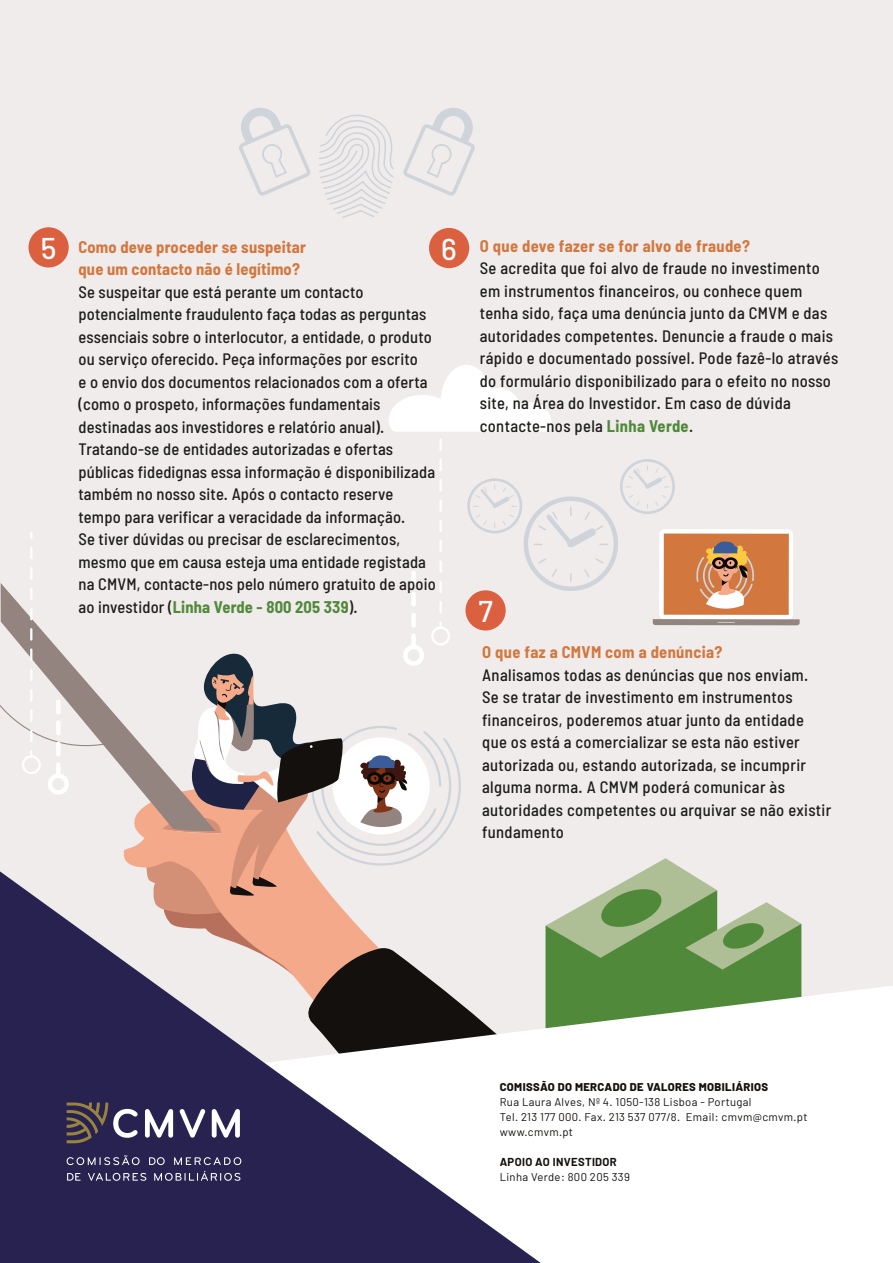
<style>
.page{position:relative;width:893px;height:1263px;background:#fff}
.page>*{position:absolute;margin:0;border:0;box-sizing:border-box;transform-origin:0 0}
.t1{font:500 30px "Barlow";color:#fff}
.t2{font:500 semi-condensed 16.5px/22.5px "Barlow";letter-spacing:.01em;color:#1d1d1b}
.t3{font:700 semi-condensed 16.5px/22.5px "Barlow";letter-spacing:.01em;color:#d2783f}
.t4{font:11.25px/15px "Barlow";letter-spacing:.03em;color:#13100d}
.t5{font:800 11.25px "Barlow";letter-spacing:.03em;color:#13100d}
.t6{font:700 11.25px "Barlow";letter-spacing:.03em;color:#13100d}
.s1{font-weight:700;color:#51893a}
</style>
<div class="page">
<div style="left:1px;top:0;width:892px;height:1065px;background:#f0ecec"></div>
<svg style="left:653px;top:529px;width:147px;height:96px;background:#d49c78"></svg>
<svg style="left:440px;top:439px;width:2px;height:12px"></svg>
<svg style="left:440px;top:459px;width:2px;height:12px"></svg>
<svg style="left:440px;top:479px;width:2px;height:12px"></svg>
<svg style="left:440px;top:500px;width:2px;height:12px"></svg>
<svg style="left:440px;top:520px;width:2px;height:12px"></svg>
<svg style="left:440px;top:540px;width:2px;height:12px"></svg>
<svg style="left:545px;top:858px;width:256px;height:127px"></svg>
<svg style="left:545px;top:947px;width:29px;height:38px"></svg>
<svg style="left:1px;top:583px;width:143px;height:249px"></svg>
<svg style="left:534px;top:508px;width:73px;height:73px"></svg>
<div style="left:524px;top:496px;width:94px;height:95px;border:4px solid #ced4d9;border-radius:50%"></div>
<svg style="left:467px;top:478px;width:55px;height:55px"></svg>
<svg style="left:620px;top:459px;width:55px;height:55px"></svg>
<svg style="left:389px;top:365px;width:163px;height:67px"></svg>
<svg style="left:239px;top:108px;width:72px;height:88px"></svg>
<svg style="left:403px;top:108px;width:72px;height:88px"></svg>
<svg style="left:144px;top:561px;width:317px;height:310px"></svg>
<svg style="left:319px;top:114px;width:75px;height:104px"></svg>
<svg style="left:30px;top:532px;width:2px;height:7px"></svg>
<svg style="left:30px;top:547px;width:2px;height:12px"></svg>
<svg style="left:30px;top:567px;width:2px;height:13px"></svg>
<svg style="left:30px;top:587px;width:2px;height:13px"></svg>
<svg style="left:30px;top:608px;width:2px;height:12px"></svg>
<svg style="left:30px;top:628px;width:2px;height:13px"></svg>
<svg style="left:30px;top:648px;width:2px;height:13px"></svg>
<svg style="left:30px;top:669px;width:2px;height:12px"></svg>
<svg style="left:0;top:689px;width:110px;height:106px"></svg>
<div style="left:465px;top:590px;width:41px;height:40px;background:#db603f;border-radius:50%"></div>
<div style="left:29px;top:227px;width:40px;height:40px;background:#db603f;border-radius:50%"></div>
<div style="left:429px;top:228px;width:40px;height:40px;background:#db603f;border-radius:50%"></div>
<svg style="left:541px;top:985px;width:352px;height:80px;background:#d3e0cd"></svg>
<svg style="left:0;top:871px;width:541px;height:392px;fill:#27224f"></svg>
<svg style="left:145px;top:1109px;width:28px;height:28px"></svg>
<svg style="left:180px;top:1109px;width:25px;height:28px"></svg>
<svg style="left:212px;top:1109px;width:28px;height:28px"></svg>
<svg style="left:67px;top:1155px;width:73px;height:10px"></svg>
<svg style="left:149px;top:1157px;width:16px;height:8px"></svg>
<svg style="left:174px;top:1157px;width:67px;height:8px"></svg>
<svg style="left:67px;top:1173px;width:14px;height:8px"></svg>
<svg style="left:88px;top:1173px;width:58px;height:8px"></svg>
<svg style="left:154px;top:1171px;width:86px;height:10px"></svg>
<svg style="left:67px;top:1102px;width:71px;height:41px;background:#534c5d"></svg>
<h1 class="t1" style="left:41px;top:229px;width:17px">5</h1>
<p class="t3" style="left:480px;top:234px;width:272px">O que deve fazer se for alvo de fraude?</p>
<p class="t2" style="left:480px;top:257px;width:360px">Se acredita que foi alvo de fraude no investimento em instrumentos financeiros, ou conhece quem tenha sido, faça uma denúncia junto da CMVM e das autoridades competentes. Denuncie a fraude o mais rápido e documentado possível. Pode fazê-lo através do formulário disponibilizado para o efeito no nosso site, na Área do Investidor. Em caso de dúvida contacte-nos pela <span class="s1">Linha Verde</span>.</p>
<h1 class="t1" style="left:441px;top:230px;width:17px">6</h1>
<p class="t3" style="left:78px;top:235px;width:229px">Como deve proceder se suspeitar que um contacto não é legítimo?</p>
<p class="t2" style="left:78px;top:280px;width:359px">Se suspeitar que está perante um contacto potencialmente fraudulento faça todas as perguntas essenciais sobre o interlocutor, a entidade, o produto ou serviço oferecido. Peça informações por escrito<br>e o envio dos documentos relacionados com a oferta (como o prospeto, informações fundamentais destinadas aos investidores e relatório anual).<br>Tratando-se de entidades autorizadas e ofertas públicas fidedignas essa informação é disponibilizada também no nosso site. Após o contacto reserve tempo para verificar a veracidade da informação.<br>Se tiver dúvidas ou precisar de esclarecimentos, mesmo que em causa esteja uma entidade registada na CMVM, contacte-nos pelo número gratuito de apoio ao investidor (<span class="s1">Linha Verde - 800 205 339</span>).</p>
<h1 class="t1" style="left:478px;top:592px;width:16px">7</h1>
<p class="t3" style="left:482px;top:641px;width:242px">O que faz a CMVM com a denúncia?</p>
<p class="t2" style="left:482px;top:663px;width:351px">Analisamos todas as denúncias que nos enviam.<br>Se se tratar de investimento em instrumentos financeiros, poderemos atuar junto da entidade que os está a comercializar se esta não estiver autorizada ou, estando autorizada, se incumprir alguma norma. A CMVM poderá comunicar às autoridades competentes ou arquivar se não existir fundamento</p>
<p class="t5" style="left:500px;top:1080px;width:270px">COMISSÃO DO MERCADO DE VALORES MOBILIÁRIOS</p>
<p class="t4" style="left:500px;top:1094px;width:309px">Rua Laura Alves, Nº 4. 1050-138 Lisboa - Portugal<br>Tel. 213 177 000. Fax. 213 537 077/8. Email: cmvm@cmvm.pt www.cmvm.pt</p>
<p class="t6" style="left:500px;top:1155px;width:119px">APOIO AO INVESTIDOR</p>
<p class="t4" style="left:500px;top:1169px;width:132px">Linha Verde: 800 205 339</p>
</div>
